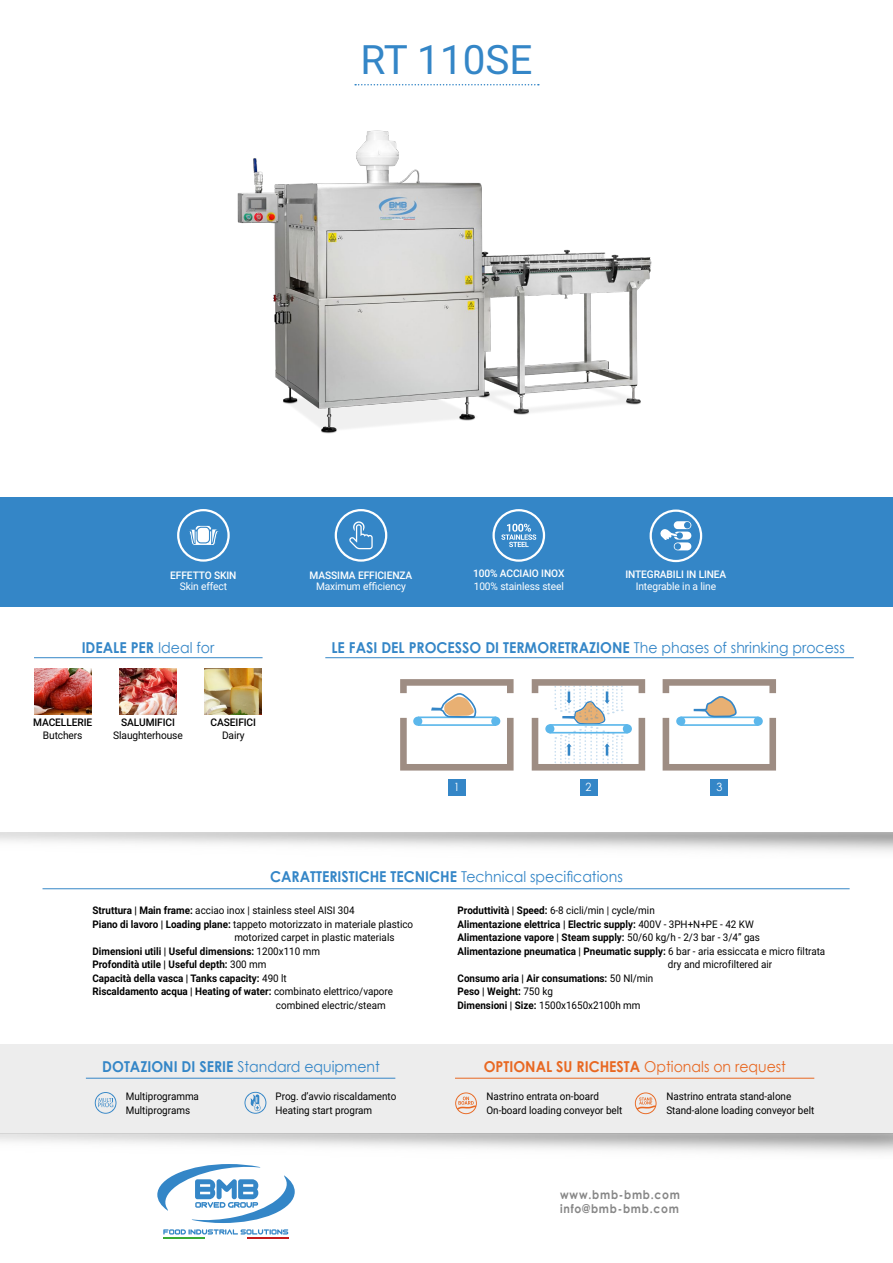
<style>
.page{position:relative;width:893px;height:1263px;background:#fff}
.page>*{position:absolute;margin:0;border:0;box-sizing:border-box;transform-origin:0 0}
.t1{font:40.5px "Roboto";color:#3486c7}
.t2{font:700 15px "Century Gothic";color:#3486c7;scale:.94 1}
.t3{font:700 15px "Century Gothic";color:#e86822;scale:.94 1}
.t4{font:15px "Century Gothic";color:#3486c7;scale:.94 1}
.t5{font:700 12px/14.4px "Century Gothic";letter-spacing:.07em;color:#878787;scale:.9 1}
.t6{font:11.4px "Century Gothic";color:#fff;scale:.94 1}
.t7{font:10.5px/13.5px "Roboto";color:#000;scale:.94 1}
.t8{font:700 10.5px "Roboto";color:#000;scale:.94 1}
.t9{font:10.5px "Roboto";letter-spacing:-.01em;color:#fff}
.t10{font:500 10.5px "Roboto";letter-spacing:-.01em;color:#fff}
.t11{font:500 10.5px "Roboto";letter-spacing:-.01em;color:#000}
.t12{font:10.5px "Roboto";color:#000}
.s1{font-weight:400}
.s2{font-weight:700}
</style>
<div class="page">
<div style="left:0;top:497px;width:893px;height:109px;background:#3486c7"></div>
<div style="left:0;top:1044px;width:893px;height:89px;background:#ededed"></div>
<svg style="left:355px;top:84px;width:184px;height:1px"></svg>
<hr style="left:43px;top:888px;width:807px;height:1px;background:#3486c7">
<hr style="left:325px;top:657px;width:529px;height:1px;background:#3486c7">
<hr style="left:86px;top:1078px;width:309px;height:1px;background:#3486c7">
<hr style="left:455px;top:1078px;width:359px;height:1px;background:#e86822">
<svg style="left:95px;top:1092px;width:21px;height:22px"></svg>
<svg style="left:157px;top:1164px;width:138px;height:59px"></svg>
<svg style="left:163px;top:1229px;width:125px;height:5px"></svg>
<hr style="left:163px;top:1237px;width:42px;height:2px;background:#3aaa35">
<hr style="left:247px;top:1237px;width:41px;height:2px;background:#c51a1b">
<div style="left:177px;top:509px;width:53px;height:53px;border:2px solid #fff;border-radius:50%"></div>
<div style="left:335px;top:509px;width:52px;height:53px;border:2px solid #fff;border-radius:50%"></div>
<div style="left:492px;top:509px;width:53px;height:53px;border:2px solid #fff;border-radius:50%"></div>
<div style="left:650px;top:509px;width:52px;height:53px;border:2px solid #fff;border-radius:50%"></div>
<svg style="left:189px;top:525px;width:30px;height:20px"></svg>
<div style="left:197px;top:527px;width:12px;height:16px;background:#fff;border-radius:4px"></div>
<div style="left:197px;top:527px;width:13px;height:16px;border:1px solid #3486c7;border-radius:4px"></div>
<svg style="left:660px;top:521px;width:31px;height:29px"></svg>
<svg style="left:349px;top:521px;width:24px;height:28px"></svg>
<svg style="left:501px;top:524px;width:35px;height:23px"></svg>
<svg style="left:400px;top:679px;width:114px;height:91px"></svg>
<div style="left:413px;top:717px;width:9px;height:9px;background:#5cb7eb;border-radius:50%"></div>
<svg style="left:663px;top:679px;width:113px;height:91px"></svg>
<div style="left:448px;top:779px;width:17px;height:16px;background:#3486c7"></div>
<div style="left:580px;top:779px;width:17px;height:16px;background:#3486c7"></div>
<div style="left:711px;top:779px;width:17px;height:16px;background:#3486c7"></div>
<svg style="left:532px;top:679px;width:113px;height:91px"></svg>
<hr style="left:34px;top:657px;width:229px;height:1px;background:#3486c7">
<img style="left:34px;top:669px;width:57px;height:45px">
<img style="left:205px;top:669px;width:57px;height:45px">
<img style="left:120px;top:669px;width:57px;height:45px">
<svg style="left:455px;top:1092px;width:22px;height:22px"></svg>
<svg style="left:635px;top:1092px;width:21px;height:22px"></svg>
<img style="left:237px;top:130px;width:415px;height:304px">
<svg style="left:244px;top:1092px;width:22px;height:22px"></svg>
<h1 class="t1" style="left:360px;top:31px;width:174px">RT 110SE</h1>
<p class="t10" style="left:170px;top:568px;width:68px">EFFETTO SKIN</p>
<p class="t9" style="left:180px;top:579px;width:49px">Skin effect</p>
<h2 class="t2" style="left:82px;top:638px;width:143px">IDEALE PER <span class="s1">Ideal for</span></h2>
<p class="t11" style="left:33px;top:715px;width:60px">MACELLERIE</p>
<p class="t11" style="left:121px;top:715px;width:55px">SALUMIFICI</p>
<p class="t11" style="left:211px;top:715px;width:47px">CASEIFICI</p>
<p class="t12" style="left:43px;top:727px;width:41px">Butchers</p>
<p class="t12" style="left:113px;top:727px;width:71px">Slaughterhouse</p>
<p class="t12" style="left:222px;top:727px;width:24px">Dairy</p>
<p class="t10" style="left:310px;top:568px;width:104px">MASSIMA EFFICIENZA</p>
<p class="t9" style="left:316px;top:579px;width:91px">Maximum efficiency</p>
<p class="t10" style="left:473px;top:566px;width:93px">100% ACCIAIO INOX</p>
<p class="t9" style="left:474px;top:579px;width:92px">100% stainless steel</p>
<p class="t10" style="left:625px;top:566px;width:103px">INTEGRABILI IN LINEA</p>
<p class="t9" style="left:636px;top:579px;width:82px">Integrable in a line</p>
<h2 class="t2" style="left:331px;top:638px;width:548px">LE FASI DEL PROCESSO DI TERMORETRAZIONE <span class="s1">The phases of shrinking process</span></h2>
<p class="t6" style="left:454px;top:780px;width:8px">1</p>
<p class="t6" style="left:585px;top:780px;width:8px">2</p>
<p class="t6" style="left:716px;top:780px;width:8px">3</p>
<h2 class="t2" style="left:270px;top:867px;width:377px">CARATTERISTICHE TECNICHE <span class="s1">Technical specifications</span></h2>
<p class="t7" style="left:92px;top:903px;width:280px"><span class="s2">Struttura | Main frame:</span> acciao inox | stainless steel AISI 304</p>
<p class="t7" style="left:92px;top:917px;width:343px"><span class="s2">Piano di lavoro | Loading plane:</span> tappeto motorizzato in materiale plastico</p>
<p class="t7" style="left:234px;top:930px;width:172px">motorized carpet in plastic materials</p>
<p class="t8" style="left:92px;top:944px;width:244px">Dimensioni utili | Useful dimensions: <span class="s1">1200x110 mm</span></p>
<p class="t8" style="left:92px;top:957px;width:187px">Profondità utile | Useful depth: <span class="s1">300 mm</span></p>
<p class="t8" style="left:92px;top:971px;width:208px">Capacità della vasca | Tanks capacity: <span class="s1">490 lt</span></p>
<p class="t8" style="left:92px;top:984px;width:321px">Riscaldamento acqua | Heating of water: <span class="s1">combinato elettrico/vapore</span></p>
<p class="t7" style="left:276px;top:998px;width:118px">combined electric/steam</p>
<p class="t7" style="left:458px;top:903px;width:211px"><span class="s2">Produttività | Speed:</span> 6-8 cicli/min | cycle/min</p>
<p class="t8" style="left:458px;top:916px;width:317px">Alimentazione elettrica | Electric supply: <span class="s1">400V - 3PH+N+PE - 42 KW</span></p>
<p class="t8" style="left:458px;top:930px;width:323px">Alimentazione vapore | Steam supply: <span class="s1">50/60 kg/h - 2/3 bar - 3/4” gas</span></p>
<p class="t8" style="left:458px;top:943px;width:393px">Alimentazione pneumatica | Pneumatic supply: <span class="s1">6 bar - aria essiccata e micro filtrata</span></p>
<p class="t7" style="left:668px;top:957px;width:112px">dry and microfiltered air</p>
<p class="t8" style="left:458px;top:971px;width:210px">Consumo aria | Air consumations: <span class="s1">50 Nl/min</span></p>
<p class="t8" style="left:458px;top:984px;width:103px">Peso | Weight: <span class="s1">750 kg</span></p>
<p class="t7" style="left:458px;top:998px;width:196px"><span class="s2">Dimensioni | Size:</span> 1500x1650x2100h mm</p>
<h2 class="t4" style="left:102px;top:1057px;width:297px"><span class="s2">DOTAZIONI DI SERIE</span> Standard equipment</h2>
<h2 class="t3" style="left:484px;top:1057px;width:323px">OPTIONAL SU RICHESTA <span class="s1">Optionals on request</span></h2>
<p class="t7" style="left:126px;top:1089px;width:79px">Multiprogramma<br>Multiprograms</p>
<p class="t7" style="left:276px;top:1089px;width:130px">Prog. d’avvio riscaldamento<br>Heating start program</p>
<p class="t7" style="left:486px;top:1089px;width:146px">Nastrino entrata on-board<br>On-board loading conveyor belt</p>
<p class="t7" style="left:666px;top:1089px;width:159px">Nastrino entrata stand-alone<br>Stand-alone loading conveyor belt</p>
<p class="t5" style="left:560px;top:1187px;width:135px">www.bmb-bmb.com info@bmb-bmb.com</p>
</div>
